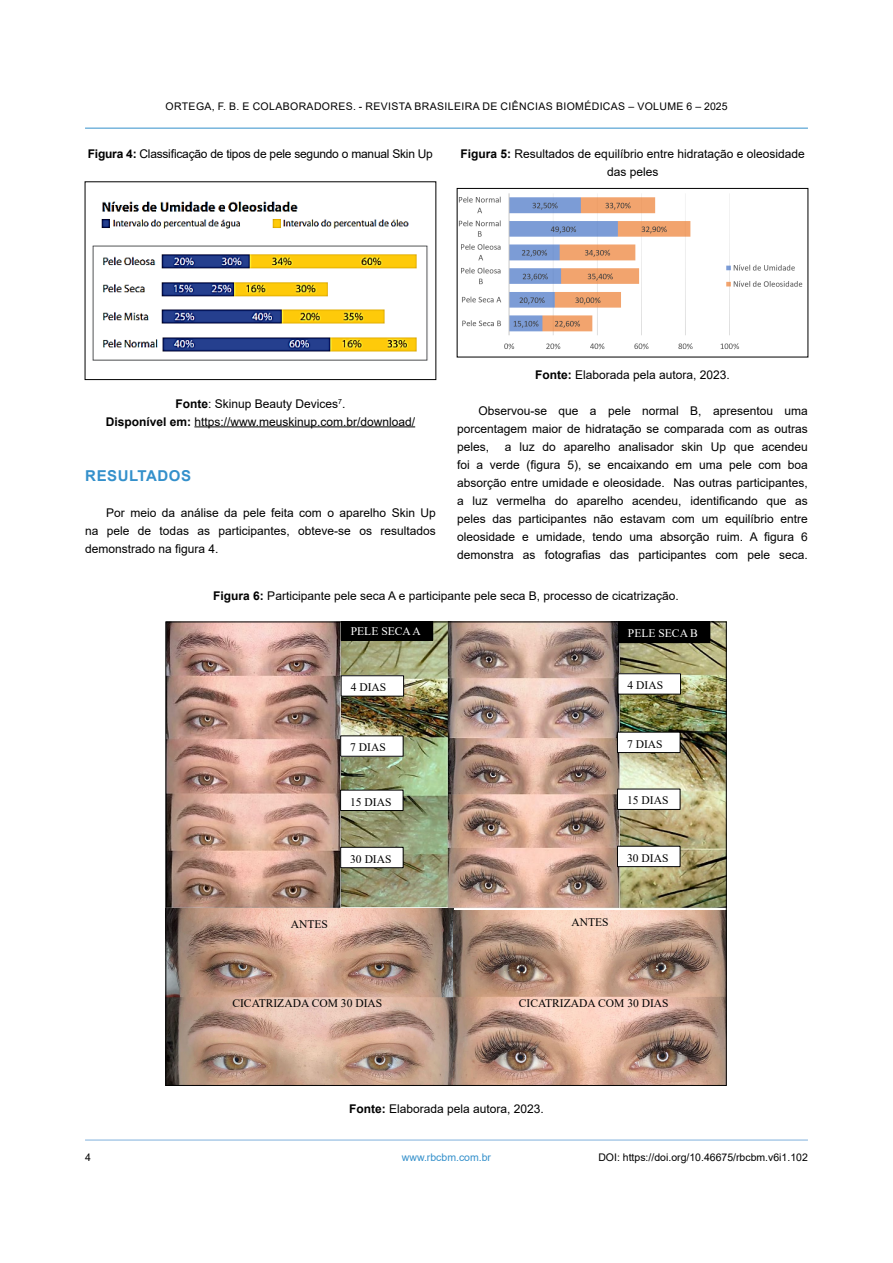
<style>
.page{position:relative;width:893px;height:1263px;background:#fff}
.page>*{position:absolute;margin:0;border:0;box-sizing:border-box;transform-origin:0 0}
.t1{font:15.45px "Times New Roman";color:#000}
.t2{font:700 15px "Arial";letter-spacing:.035em;color:#3490cb}
.t3{font:12px/18px "Arial";color:#000;text-align:justify}
.t4{font:12px "Arial";letter-spacing:-.02em;color:#000}
.t5{font:11.55px "Times New Roman";color:#000}
.t6{font:11.55px "Times New Roman";color:#fff}
.t7{font:10.5px "Arial";letter-spacing:.035em;color:#000}
.t8{font:10.5px "Arial";color:#000}
.t9{font:10.5px "Arial";color:#3490cb}
.s1{font-weight:700}
</style>
<div class="page">
<hr style="left:85px;top:128px;width:723px;height:1px;background:#3490cb">
<hr style="left:85px;top:1140px;width:723px;height:1px;background:#80b0dc">
<img style="left:92px;top:201px;width:336px;height:160px">
<div style="left:85px;top:181px;width:351px;height:199px;border:1px solid #000"></div>
<hr style="left:194px;top:426px;width:221px;height:1px;background:#000">
<img style="left:459px;top:193px;width:344px;height:157px">
<div style="left:457px;top:188px;width:351px;height:169px;border:1px solid #000"></div>
<img style="left:167px;top:623px;width:558px;height:461px">
<div style="left:341px;top:623px;width:92px;height:18px;background:#000"></div>
<div style="left:341px;top:676px;width:63px;height:20px;background:#fff"></div>
<div style="left:341px;top:736px;width:62px;height:20px;background:#fff"></div>
<div style="left:341px;top:790px;width:62px;height:20px;background:#fff"></div>
<div style="left:340px;top:790px;width:63px;height:21px;border:1px solid #000"></div>
<div style="left:341px;top:847px;width:62px;height:21px;background:#fff"></div>
<div style="left:340px;top:847px;width:63px;height:21px;border:1px solid #000"></div>
<div style="left:618px;top:623px;width:92px;height:20px;background:#000"></div>
<div style="left:618px;top:674px;width:62px;height:20px;background:#fff"></div>
<div style="left:617px;top:732px;width:63px;height:20px;background:#fff"></div>
<div style="left:617px;top:732px;width:63px;height:21px;border:1px solid #000"></div>
<div style="left:617px;top:789px;width:63px;height:20px;background:#fff"></div>
<div style="left:617px;top:789px;width:63px;height:21px;border:1px solid #000"></div>
<div style="left:617px;top:846px;width:63px;height:21px;background:#fff"></div>
<div style="left:617px;top:846px;width:63px;height:21px;border:1px solid #000"></div>
<p class="t7" style="left:166px;top:99px;width:563px">ORTEGA, F. B. E COLABORADORES. - REVISTA BRASILEIRA DE CIÊNCIAS BIOMÉDICAS – VOLUME 6 – 2025</p>
<p class="t4" style="left:88px;top:145px;width:347px"><span class="s1">Figura 4:</span> Classificação de tipos de pele segundo o manual Skin Up</p>
<p class="t3" style="left:461px;top:144px;width:346px;text-align:center"><span class="s1">Figura 5:</span> Resultados de equilíbrio entre hidratação e oleosidade das peles</p>
<p class="t3" style="left:535px;top:366px;width:196px"><span class="s1">Fonte:</span> Elaborada pela autora, 2023.</p>
<p class="t3" style="left:457px;top:402px;width:352px;text-indent:21px">Observou-se que a pele normal B, apresentou uma porcentagem maior de hidratação se comparada com as outras peles,</p>
<p class="t3" style="left:106px;top:394px;width:311px;text-align:center"><span class="s1">Fonte</span>: Skinup Beauty Devices<sup>7</sup>.<br><span class="s1">Disponível em:</span> https://www.meuskinup.com.br/download/</p>
<p class="t3" style="left:457px;top:438px;width:352px;text-indent:48px">a luz do aparelho analisador skin Up que acendeu foi a verde (figura 5), se encaixando em uma pele com boa absorção entre umidade e oleosidade. Nas outras participantes, a luz vermelha do aparelho acendeu, identificando que as peles das participantes não estavam com um equilíbrio entre oleosidade e umidade, tendo uma absorção ruim. A figura 6 demonstra as fotografias das participantes com pele seca.</p>
<p class="t2" style="left:85px;top:465px;width:107px">RESULTADOS</p>
<p class="t3" style="left:85px;top:504px;width:352px;text-indent:21px">Por meio da análise da pele feita com o aparelho Skin Up na pele de todas as participantes, obteve-se os resultados demonstrado na figura 4.</p>
<p class="t3" style="left:213px;top:587px;width:467px"><span class="s1">Figura 6:</span> Participante pele seca A e participante pele seca B, processo de cicatrização.</p>
<p class="t6" style="left:351px;top:623px;width:71px">PELE SECA A</p>
<p class="t6" style="left:628px;top:625px;width:71px">PELE SECA B</p>
<p class="t5" style="left:351px;top:679px;width:37px">4 DIAS</p>
<p class="t5" style="left:627px;top:677px;width:37px">4 DIAS</p>
<p class="t5" style="left:350px;top:739px;width:37px">7 DIAS</p>
<p class="t5" style="left:627px;top:735px;width:37px">7 DIAS</p>
<p class="t5" style="left:350px;top:793px;width:43px">15 DIAS</p>
<p class="t5" style="left:627px;top:792px;width:43px">15 DIAS</p>
<p class="t5" style="left:350px;top:851px;width:43px">30 DIAS</p>
<p class="t5" style="left:627px;top:850px;width:43px">30 DIAS</p>
<p class="t5" style="left:291px;top:915px;width:39px">ANTES</p>
<p class="t5" style="left:571px;top:914px;width:39px">ANTES</p>
<p class="t5" style="left:232px;top:995px;width:151px">CICATRIZADA COM 30 DIAS</p>
<p class="t5" style="left:519px;top:995px;width:151px">CICATRIZADA COM 30 DIAS</p>
<p class="t7" style="left:85px;top:1149px;width:7px">4</p>
<p class="t1" style="left:390px;top:1093px;width:221px">Fonte: Elaborada pela autora, 2023.</p>
<p class="t3" style="left:349px;top:1100px;width:196px"><span class="s1">Fonte:</span> Elaborada pela autora, 2023.</p>
<p class="t9" style="left:402px;top:1150px;width:91px">www.rbcbm.com.br</p>
<p class="t8" style="left:598px;top:1150px;width:211px">DOI: https://doi.org/10.46675/rbcbm.v6i1.102</p>
</div>
